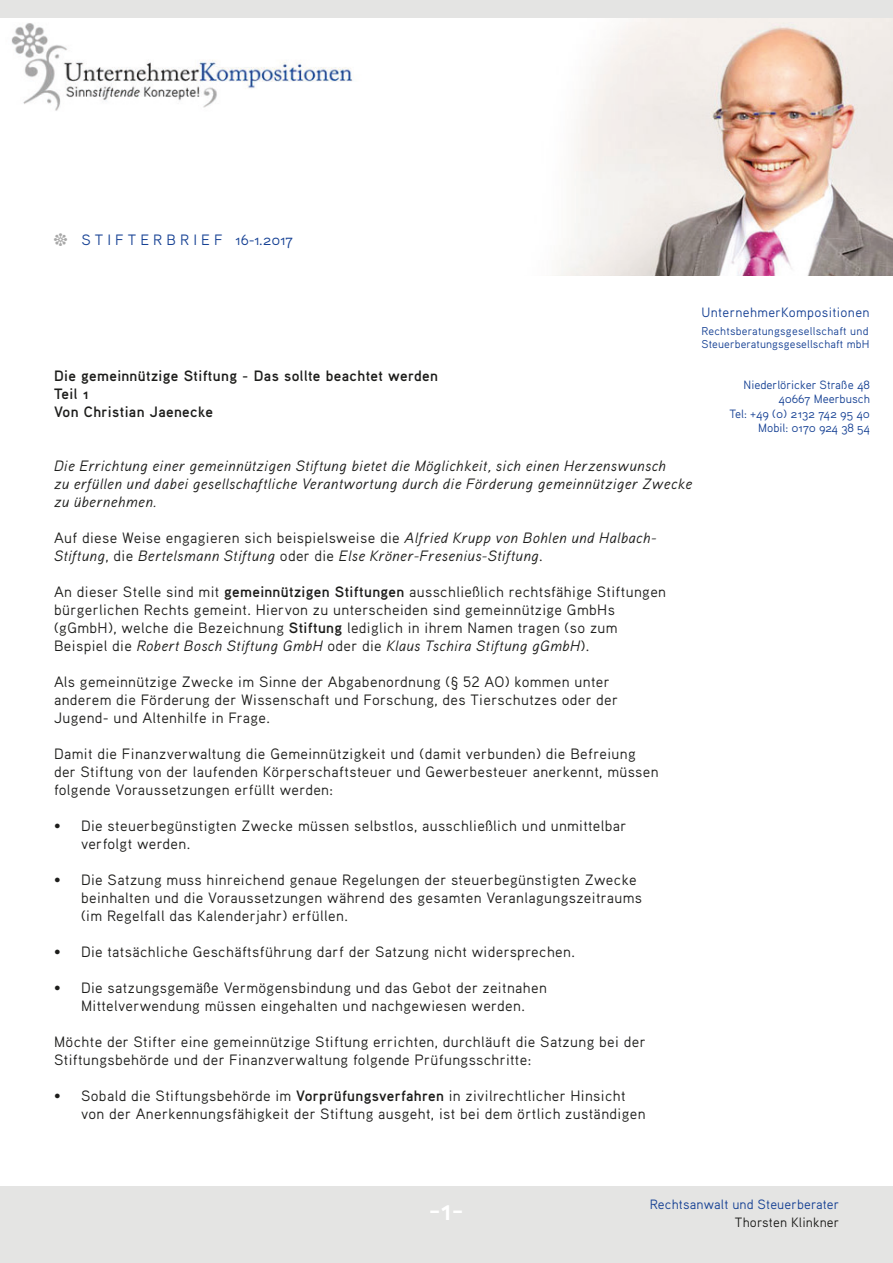
<style>
.page{position:relative;width:893px;height:1263px;background:#fff}
.page>*{position:absolute;margin:0;border:0;box-sizing:border-box;transform-origin:0 0}
.t1{font:30px "Aaux Pro Bold OSF";color:#fff}
.t2{font:15px/18px "Aaux Pro";letter-spacing:.025em;color:#1d1d1b}
.t3{font:15px/18px "Aaux Pro Regular Italic OSF";letter-spacing:.025em;color:#1d1d1b}
.t4{font:italic 15px/18px "Aaux Pro";letter-spacing:.025em;color:#1d1d1b}
.t5{font:15px/18px "Aaux Pro Bold OSF";letter-spacing:.025em;color:#1d1d1b}
.t6{font:15px "Aaux Pro Regular OSF";letter-spacing:-.01em;color:#164194}
.t7{font:13.5px "Aaux Pro Regular OSF";letter-spacing:.01em;color:#164194}
.t8{font:13.5px "Aaux Pro Regular OSF";letter-spacing:.01em;color:#1d1d1b}
.t9{font:12px/14.4px "Aaux Pro Regular OSF";color:#164194;text-align:right}
.t10{font:11.4px/13.5px "Aaux Pro Regular OSF";letter-spacing:.01em;color:#164194}
.s1{font-style:normal}
.s2{font-family:"Aaux Pro Bold OSF"}
.s3{font-style:italic}
</style>
<div class="page">
<img style="left:0;top:17px;width:893px;height:258px">
<div style="left:0;top:1186px;width:893px;height:77px;background:#e4e4e3"></div>
<div style="left:0;top:0;width:893px;height:17px;background:#e4e4e3"></div>
<div style="left:81px;top:230px;width:294px;height:18px;background:#fff"></div>
<svg style="left:54px;top:233px;width:13px;height:13px"></svg>
<p class="t6" style="left:81px;top:230px;width:213px">S T I F T E R B R I E F 16-1.2017</p>
<p class="t5" style="left:54px;top:366px;width:385px">Die gemeinnützige Stiftung - Das sollte beachtet werden<br>Teil 1<br>Von Christian Jaenecke</p>
<p class="t7" style="left:701px;top:304px;width:170px">UnternehmerKompositionen</p>
<p class="t10" style="left:701px;top:324px;width:169px">Rechtsberatungsgesellschaft und<br>Steuerberatungsgesellschaft mbH</p>
<p class="t9" style="left:729px;top:377px;width:142px">Niederlöricker Straße 48<br>40667 Meerbusch<br>Tel: +49 (0) 2132 742 95 40<br>Mobil: 0170 924 38 54</p>
<p class="t3" style="left:54px;top:456px;width:640px">Die Errichtung einer gemeinnützigen Stiftung bietet die Möglichkeit, sich einen Herzenswunsch<br>zu erfüllen und dabei gesellschaftliche Verantwortung durch die Förderung gemeinnütziger Zwecke zu übernehmen.</p>
<p class="t4" style="left:54px;top:528px;width:604px"><span class="s1">Auf diese Weise engagieren sich beispielsweise die</span> Alfried Krupp von Bohlen und Halbach-<br>Stiftung<span class="s1">, die</span> Bertelsmann Stiftung <span class="s1">oder die</span> Else Kröner-Fresenius-Stiftung<span class="s1">.</span></p>
<p class="t2" style="left:54px;top:582px;width:614px">An dieser Stelle sind mit <span class="s2">gemeinnützigen Stiftungen</span> ausschließlich rechtsfähige Stiftungen bürgerlichen Rechts gemeint. Hiervon zu unterscheiden sind gemeinnützige GmbHs (gGmbH), welche die Bezeichnung <span class="s2">Stiftung</span> lediglich in ihrem Namen tragen (so zum Beispiel die <span class="s3">Robert Bosch Stiftung GmbH</span> oder die <span class="s3">Klaus Tschira Stiftung gGmbH</span>).</p>
<p class="t2" style="left:54px;top:672px;width:566px">Als gemeinnützige Zwecke im Sinne der Abgabenordnung (§ 52 AO) kommen unter anderem die Förderung der Wissenschaft und Forschung, des Tierschutzes oder der<br>Jugend- und Altenhilfe in Frage.</p>
<p class="t2" style="left:54px;top:744px;width:606px">Damit die Finanzverwaltung die Gemeinnützigkeit und (damit verbunden) die Befreiung der Stiftung von der laufenden Körperschaftsteuer und Gewerbesteuer anerkennt, müssen folgende Voraussetzungen erfüllt werden:</p>
<p class="t2" style="left:81px;top:816px;width:547px;text-indent:-27px">• Die steuerbegünstigten Zwecke müssen selbstlos, ausschließlich und unmittelbar verfolgt werden.</p>
<p class="t2" style="left:81px;top:870px;width:563px;text-indent:-27px">• Die Satzung muss hinreichend genaue Regelungen der steuerbegünstigten Zwecke beinhalten und die Voraussetzungen während des gesamten Veranlagungszeitraums (im Regelfall das Kalenderjahr) erfüllen.</p>
<p class="t2" style="left:54px;top:942px;width:522px">• Die tatsächliche Geschäftsführung darf der Satzung nicht widersprechen.</p>
<p class="t2" style="left:54px;top:978px;width:494px;text-align:center">• Die satzungsgemäße Vermögensbindung und das Gebot der zeitnahen<br>Mittelverwendung müssen eingehalten und nachgewiesen werden.</p>
<p class="t2" style="left:54px;top:1032px;width:593px">Möchte der Stifter eine gemeinnützige Stiftung errichten, durchläuft die Satzung bei der<br>Stiftungsbehörde und der Finanzverwaltung folgende Prüfungsschritte:</p>
<p class="t2" style="left:81px;top:1086px;width:566px;text-indent:-27px">• Sobald die Stiftungsbehörde im <span class="s2">Vorprüfungsverfahren</span> in zivilrechtlicher Hinsicht von der Anerkennungsfähigkeit der Stiftung ausgeht, ist bei dem örtlich zuständigen</p>
<h1 class="t1" style="left:428px;top:1190px;width:37px">-1-</h1>
<p class="t7" style="left:650px;top:1196px;width:191px">Rechtsanwalt und Steuerberater</p>
<p class="t8" style="left:735px;top:1214px;width:106px">Thorsten Klinkner</p>
</div>
